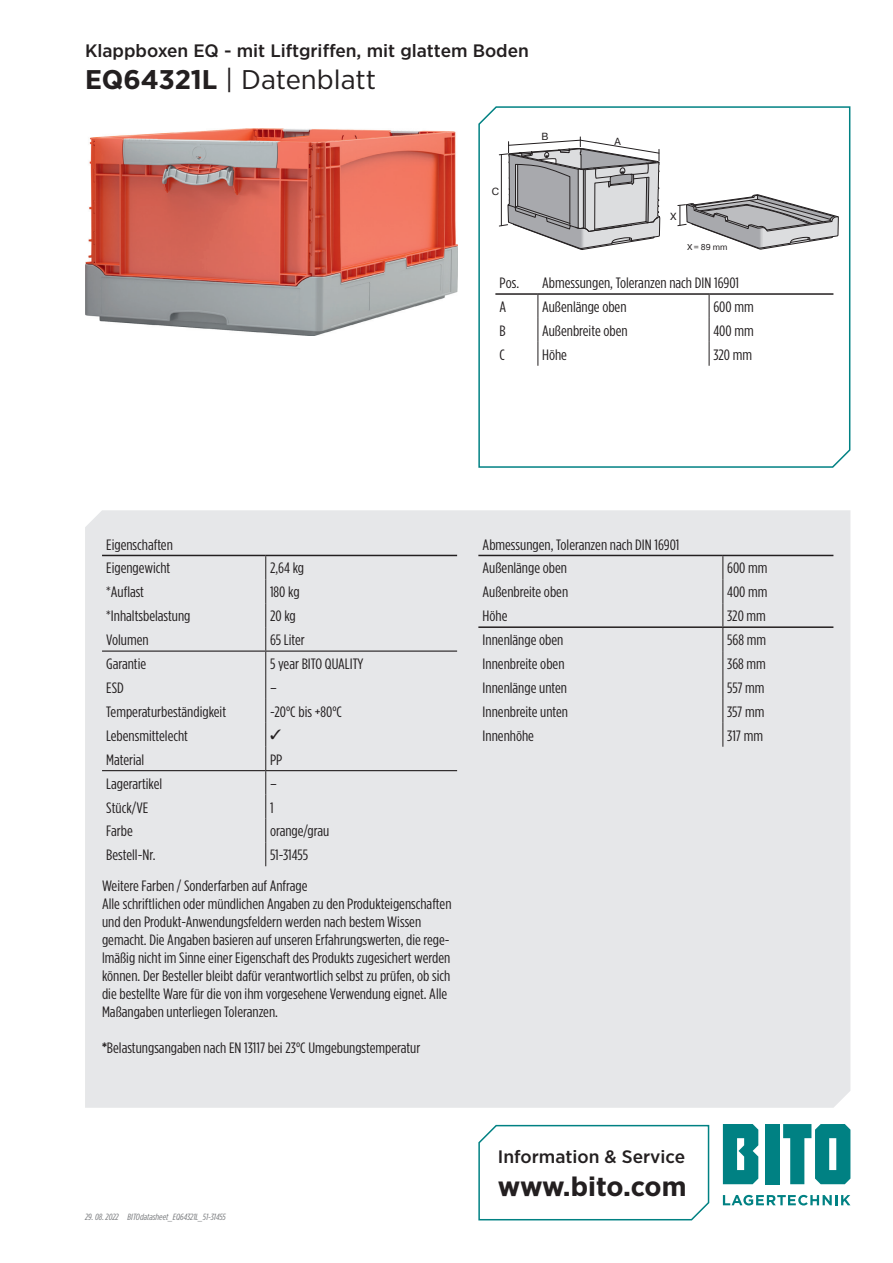
<style>
.page{position:relative;width:893px;height:1263px;background:#fff}
.page>*{position:absolute;margin:0;border:0;box-sizing:border-box;transform-origin:0 0}
.t1{font:27px "Gotham Narrow";color:#231f20;scale:1.1 1}
.t2{font:700 27px "Gotham Narrow";letter-spacing:-.015em;color:#231f20;scale:1.1 1}
.t3{font:500 18px "Gotham Narrow";color:#231f20;scale:1.1 1}
.t4{font:15px/18px "Gotham Condensed";color:#231f20;scale:1.1 1}
.t5{font:10.35px "Bito Pragmatica";color:#231f20}
.t6{font:italic 9px "Gotham Condensed";color:#76787b;scale:1.1 1}
.t7{font:8.4px "Bito Pragmatica";color:#231f20}
.s1{font-weight:700}
</style>
<div class="page">
<div style="left:85px;top:510px;width:765px;height:598px;background:#e6e7e9"></div>
<svg style="left:723px;top:1195px;width:127px;height:10px"></svg>
<div style="left:765px;top:1124px;width:15px;height:60px;background:#008183"></div>
<svg style="left:723px;top:1124px;width:35px;height:60px;background:#1e8f91"></svg>
<svg style="left:783px;top:1124px;width:67px;height:60px"></svg>
<svg style="left:478px;top:1124px;width:232px;height:97px"></svg>
<svg style="left:478px;top:106px;width:373px;height:362px"></svg>
<hr style="left:102px;top:555px;width:164px;height:1px;background:#231f20">
<hr style="left:266px;top:555px;width:191px;height:1px;background:#231f20">
<hr style="left:102px;top:650px;width:164px;height:2px;background:#231f20">
<hr style="left:266px;top:650px;width:191px;height:2px;background:#231f20">
<hr style="left:102px;top:770px;width:164px;height:1px;background:#231f20">
<hr style="left:266px;top:770px;width:191px;height:1px;background:#231f20">
<hr style="left:478px;top:555px;width:245px;height:1px;background:#231f20">
<hr style="left:723px;top:555px;width:110px;height:1px;background:#231f20">
<hr style="left:478px;top:626px;width:245px;height:2px;background:#231f20">
<hr style="left:723px;top:626px;width:110px;height:2px;background:#231f20">
<svg style="left:722px;top:556px;width:1px;height:191px"></svg>
<img style="left:85px;top:129px;width:372px;height:207px">
<svg style="left:678px;top:162px;width:161px;height:92px"></svg>
<hr style="left:495px;top:293px;width:43px;height:2px;background:#231f20">
<hr style="left:538px;top:293px;width:171px;height:2px;background:#231f20">
<hr style="left:709px;top:293px;width:124px;height:2px;background:#231f20">
<svg style="left:499px;top:129px;width:161px;height:440px"></svg>
<svg style="left:709px;top:295px;width:1px;height:71px"></svg>
<svg style="left:265px;top:556px;width:16px;height:310px;background:#d8d9da"></svg>
<p class="t3" style="left:85px;top:39px;width:405px">Klappboxen EQ - mit Liftgriffen, mit glattem Boden</p>
<h1 class="t1" style="left:85px;top:63px;width:266px"><span class="s1">EQ64321L</span> | Datenblatt</h1>
<p class="t5" style="left:541px;top:131px;width:9px">B</p>
<p class="t5" style="left:492px;top:185px;width:9px">C</p>
<p class="t5" style="left:615px;top:135px;width:8px">A</p>
<p class="t5" style="left:670px;top:210px;width:7px">X</p>
<p class="t7" style="left:688px;top:242px;width:41px">X = 89 mm</p>
<p class="t4" style="left:500px;top:274px;width:19px">Pos.</p>
<p class="t4" style="left:542px;top:274px;width:180px">Abmessungen, Toleranzen nach DIN 16901</p>
<p class="t4" style="left:500px;top:298px;width:8px">A</p>
<p class="t4" style="left:542px;top:298px;width:78px">Außenlänge oben</p>
<p class="t4" style="left:713px;top:298px;width:38px">600 mm</p>
<p class="t4" style="left:500px;top:321px;width:7px">B</p>
<p class="t4" style="left:542px;top:321px;width:79px">Außenbreite oben</p>
<p class="t4" style="left:713px;top:321px;width:38px">400 mm</p>
<p class="t4" style="left:500px;top:345px;width:6px">C</p>
<p class="t4" style="left:542px;top:345px;width:24px">Höhe</p>
<p class="t4" style="left:713px;top:345px;width:37px">320 mm</p>
<p class="t4" style="left:106px;top:532px;width:62px;line-height:23.9px">Eigenschaften<br>Eigengewicht</p>
<p class="t4" style="left:270px;top:559px;width:33px">2,64 kg</p>
<p class="t4" style="left:106px;top:583px;width:36px">*Auflast</p>
<p class="t4" style="left:270px;top:583px;width:28px">180 kg</p>
<p class="t4" style="left:106px;top:607px;width:78px">*Inhaltsbelastung</p>
<p class="t4" style="left:270px;top:607px;width:25px">20 kg</p>
<p class="t4" style="left:106px;top:631px;width:40px">Volumen</p>
<p class="t4" style="left:270px;top:631px;width:33px">65 Liter</p>
<p class="t4" style="left:106px;top:655px;width:38px">Garantie</p>
<p class="t4" style="left:270px;top:655px;width:86px">5 year BITO QUALITY</p>
<p class="t4" style="left:106px;top:679px;width:17px">ESD</p>
<p class="t4" style="left:270px;top:679px;width:8px">–</p>
<p class="t4" style="left:106px;top:702px;width:110px">Temperaturbeständigkeit</p>
<p class="t4" style="left:270px;top:702px;width:67px">-20°C bis +80°C</p>
<p class="t4" style="left:106px;top:726px;width:76px">Lebensmittelecht</p>
<p class="t4" style="left:106px;top:750px;width:36px">Material</p>
<p class="t4" style="left:270px;top:750px;width:13px">PP</p>
<p class="t4" style="left:106px;top:774px;width:52px">Lagerartikel</p>
<p class="t4" style="left:270px;top:774px;width:8px">–</p>
<p class="t4" style="left:106px;top:798px;width:40px">Stück/VE</p>
<p class="t4" style="left:270px;top:798px;width:5px">1</p>
<p class="t4" style="left:106px;top:822px;width:26px">Farbe</p>
<p class="t4" style="left:270px;top:822px;width:55px">orange/grau</p>
<p class="t4" style="left:106px;top:846px;width:46px">Bestell-Nr.</p>
<p class="t4" style="left:270px;top:846px;width:36px">51-31455</p>
<p class="t4" style="left:102px;top:876px;width:319px">Weitere Farben / Sonderfarben auf Anfrage<br>Alle schriftlichen oder mündlichen Angaben zu den Produkteigenschaften und den Produkt-Anwendungsfeldern werden nach bestem Wissen gemacht. Die Angaben basieren auf unseren Erfahrungswerten, die rege&shy;lmäßig nicht im Sinne einer Eigenschaft des Produkts zugesichert werden können. Der Besteller bleibt dafür verantwortlich selbst zu prüfen, ob sich die bestellte Ware für die von ihm vorgesehene Verwendung eignet. Alle Maßangaben unterliegen Toleranzen.</p>
<p class="t4" style="left:102px;top:1038px;width:291px"><span class="s1">*</span>Belastungsangaben nach EN 13117 bei 23°C Umgebungstemperatur</p>
<p class="t4" style="left:483px;top:532px;width:180px;line-height:23.9px">Abmessungen, Toleranzen nach DIN 16901<br>Außenlänge oben</p>
<p class="t4" style="left:727px;top:559px;width:38px">600 mm</p>
<p class="t4" style="left:483px;top:583px;width:79px">Außenbreite oben</p>
<p class="t4" style="left:727px;top:583px;width:38px">400 mm</p>
<p class="t4" style="left:483px;top:607px;width:24px">Höhe</p>
<p class="t4" style="left:727px;top:607px;width:37px">320 mm</p>
<p class="t4" style="left:483px;top:631px;width:75px">Innenlänge oben</p>
<p class="t4" style="left:727px;top:631px;width:37px">568 mm</p>
<p class="t4" style="left:483px;top:655px;width:76px">Innenbreite oben</p>
<p class="t4" style="left:727px;top:655px;width:37px">368 mm</p>
<p class="t4" style="left:483px;top:679px;width:78px">Innenlänge unten</p>
<p class="t4" style="left:727px;top:679px;width:36px">557 mm</p>
<p class="t4" style="left:483px;top:702px;width:79px">Innenbreite unten</p>
<p class="t4" style="left:727px;top:702px;width:35px">357 mm</p>
<p class="t4" style="left:483px;top:726px;width:48px">Innenhöhe</p>
<p class="t4" style="left:727px;top:726px;width:34px">317 mm</p>
<p class="t6" style="left:85px;top:1212px;width:32px">29. 08. 2022</p>
<p class="t6" style="left:128px;top:1212px;width:91px">BITOdatasheet_EQ64321L_51-31455</p>
<p class="t3" style="left:498px;top:1145px;width:172px">Information &amp; Service</p>
<h1 class="t2" style="left:498px;top:1169px;width:173px">www.bito.com</h1>
</div>
